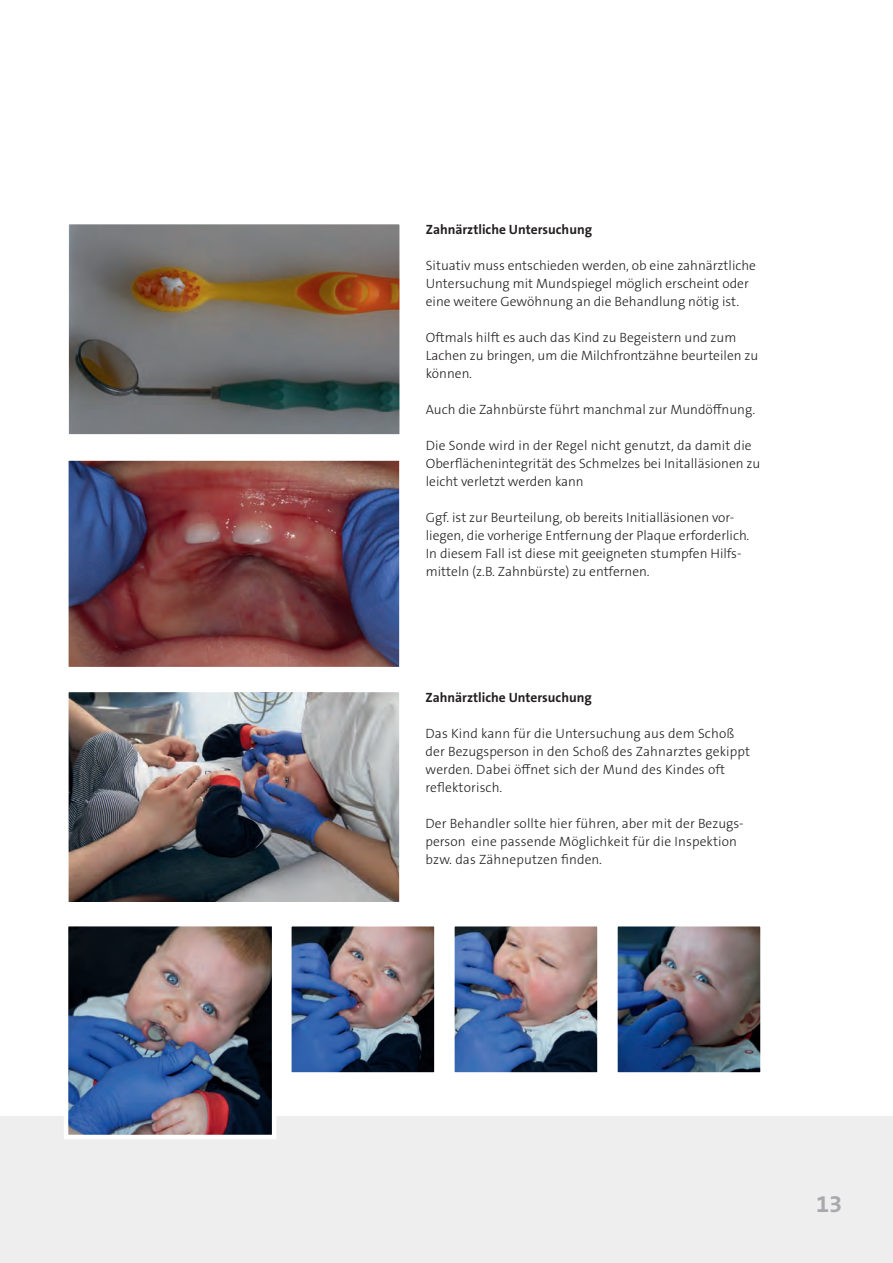
<style>
.page{position:relative;width:893px;height:1263px;background:#fff}
.page>*{position:absolute;margin:0;border:0;box-sizing:border-box;transform-origin:0 0}
.t1{font:700 24px "The Sans B7";color:#a8a9ad}
.t2{font:300 13.5px/18px "The Sans B Plus W3";color:#231f20}
.t3{font:700 13.5px "The Sans B Plus W7";color:#231f20}
</style>
<div class="page">
<div style="left:0;top:1117px;width:893px;height:146px;background:#eeeeef"></div>
<img style="left:69px;top:927px;width:202px;height:207px">
<div style="left:64px;top:922px;width:212px;height:217px;border:4px solid #fff"></div>
<img style="left:293px;top:928px;width:140px;height:143px">
<div style="left:287px;top:922px;width:152px;height:155px;border:5px solid #fff"></div>
<img style="left:456px;top:928px;width:140px;height:143px">
<div style="left:450px;top:922px;width:152px;height:155px;border:5px solid #fff"></div>
<img style="left:619px;top:928px;width:140px;height:143px">
<div style="left:613px;top:922px;width:152px;height:155px;border:5px solid #fff"></div>
<img style="left:69px;top:461px;width:330px;height:205px">
<div style="left:64px;top:456px;width:340px;height:215px;border:4px solid #fff"></div>
<img style="left:69px;top:693px;width:330px;height:208px">
<div style="left:64px;top:688px;width:340px;height:218px;border:4px solid #fff"></div>
<img style="left:69px;top:225px;width:330px;height:209px">
<div style="left:64px;top:220px;width:340px;height:219px;border:4px solid #fff"></div>
<p class="t3" style="left:426px;top:221px;width:168px">Zahnärztliche Untersuchung</p>
<p class="t2" style="left:426px;top:257px;width:332px">Situativ muss entschieden werden, ob eine zahnärztliche<br>Untersuchung mit Mundspiegel möglich erscheint oder eine weitere Gewöhnung an die Behandlung nötig ist.</p>
<p class="t2" style="left:426px;top:329px;width:334px">Oftmals hilft es auch das Kind zu Begeistern und zum<br>Lachen zu bringen, um die Milchfrontzähne beurteilen zu können.</p>
<p class="t2" style="left:426px;top:400px;width:331px">Auch die Zahnbürste führt manchmal zur Mundöffnung.</p>
<p class="t2" style="left:426px;top:437px;width:336px">Die Sonde wird in der Regel nicht genutzt, da damit die<br>Oberflächenintegrität des Schmelzes bei Initalläsionen zu leicht verletzt werden kann</p>
<p class="t2" style="left:426px;top:508px;width:325px">Ggf. ist zur Beurteilung, ob bereits Initialläsionen vor&shy;liegen, die vorherige Entfernung der Plaque erforderlich.<br>In diesem Fall ist diese mit geeigneten stumpfen Hilfs&shy;mitteln (z.B. Zahnbürste) zu entfernen.</p>
<p class="t3" style="left:426px;top:689px;width:168px">Zahnärztliche Untersuchung</p>
<p class="t2" style="left:426px;top:725px;width:326px">Das Kind kann für die Untersuchung aus dem Schoß der Bezugsperson in den Schoß des Zahnarztes gekippt werden. Dabei öffnet sich der Mund des Kindes oft reflektorisch.</p>
<p class="t2" style="left:426px;top:815px;width:320px">Der Behandler sollte hier führen, aber mit der Bezugs&shy;person eine passende Möglichkeit für die Inspektion bzw. das Zähneputzen finden.</p>
<h1 class="t1" style="left:816px;top:1191px;width:28px">13</h1>
</div>
